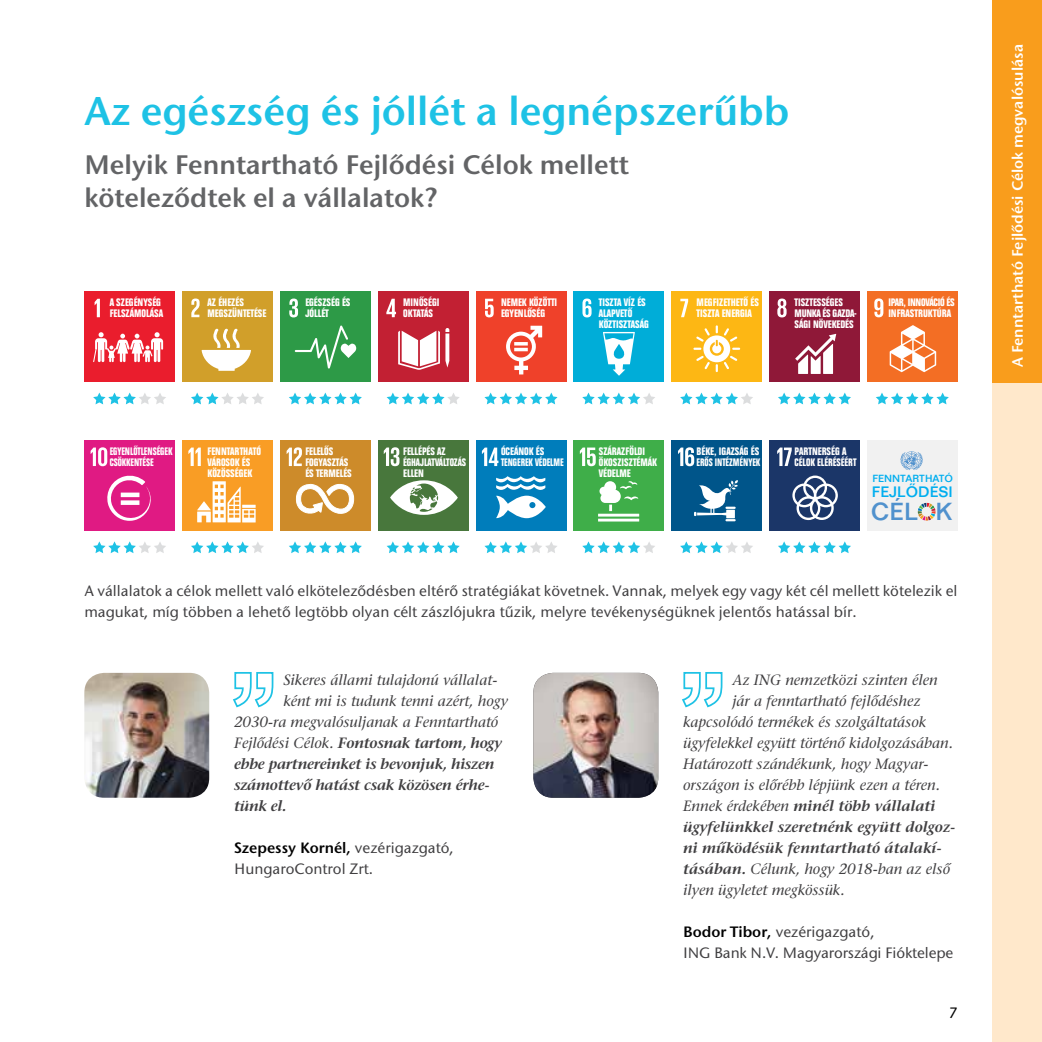
<style>
.page{position:relative;width:1042px;height:1042px;background:#fff}
.page>*{position:absolute;margin:0;border:0;box-sizing:border-box;transform-origin:0 0}
.t1{font:600 42px "Stone Sans EF";color:#1ec2e5}
.t2{font:600 28px/33.2px "Stone Sans EF";color:#636466}
.t3{font:500 25.9px "Folio TOT";color:#5091cd}
.t4{font:500 15.75px/21px "Stone Sans EF";color:#414042}
.t5{font:600 15.75px "Stone Sans EF";color:#fff}
.t6{font:500 15.75px "Folio TOT";color:#00aeef}
.t7{font:500 15.75px "Stone Sans EF";color:#000}
.t8{font:14.88px/21px "Stone Serif Italic H";color:#414042}
.t9{font:14.88px/21px "Stone Serif Semi Bold Italic H";letter-spacing:-.02em;color:#414042}
.t10{font:14.88px/21px "Stone Serif Semi Bold Italic H";color:#414042}
.t11{font:700 condensed 11.38px/10.8px "Folio TOT";color:#fff}
.t12{font:700 condensed 11.38px/10.8px "Folio TOT";color:#fff;scale:.9 1}
.t13{font:500 10.85px "Folio TOT";color:#00aeef}
.s1{font-family:"Stone Serif Italic H"}
.s2{font-weight:600;color:#000}
.s3{font-family:"Stone Serif Semi Bold Italic H"}
</style>
<div class="page">
<div style="left:992px;top:0;width:50px;height:1042px;background:#ffe8cb"></div>
<svg style="left:233px;top:672px;width:41px;height:36px"></svg>
<img style="left:84px;top:673px;width:125px;height:125px">
<svg style="left:682px;top:672px;width:41px;height:36px"></svg>
<img style="left:533px;top:673px;width:125px;height:125px">
<div style="left:84px;top:291px;width:91px;height:91px;background:#ea1d2d"></div>
<svg style="left:93px;top:332px;width:70px;height:31px"></svg>
<svg style="left:95px;top:299px;width:5px;height:18px"></svg>
<div style="left:182px;top:291px;width:91px;height:91px;background:#d19f2a"></div>
<svg style="left:202px;top:328px;width:49px;height:43px"></svg>
<svg style="left:191px;top:298px;width:9px;height:19px"></svg>
<div style="left:280px;top:291px;width:91px;height:91px;background:#2d9a47"></div>
<svg style="left:295px;top:325px;width:61px;height:43px"></svg>
<svg style="left:289px;top:298px;width:9px;height:19px"></svg>
<div style="left:671px;top:291px;width:91px;height:91px;background:#fdb714"></div>
<svg style="left:693px;top:325px;width:47px;height:47px"></svg>
<svg style="left:680px;top:299px;width:8px;height:18px"></svg>
<div style="left:769px;top:291px;width:91px;height:91px;background:#8f1838"></div>
<svg style="left:795px;top:334px;width:41px;height:40px"></svg>
<svg style="left:777px;top:298px;width:9px;height:19px"></svg>
<div style="left:867px;top:291px;width:90px;height:91px;background:#f36e24"></div>
<svg style="left:889px;top:325px;width:47px;height:47px"></svg>
<svg style="left:874px;top:298px;width:9px;height:19px"></svg>
<div style="left:378px;top:440px;width:90px;height:91px;background:#48773c"></div>
<svg style="left:390px;top:480px;width:68px;height:35px"></svg>
<svg style="left:384px;top:447px;width:15px;height:19px"></svg>
<div style="left:476px;top:440px;width:90px;height:91px;background:#007dbb"></div>
<svg style="left:496px;top:476px;width:50px;height:42px"></svg>
<svg style="left:482px;top:447px;width:16px;height:19px"></svg>
<div style="left:573px;top:440px;width:91px;height:91px;background:#3fae49"></div>
<hr style="left:598px;top:514px;width:41px;height:2px;background:#fff">
<hr style="left:598px;top:519px;width:41px;height:2px;background:#fff">
<svg style="left:599px;top:481px;width:39px;height:30px"></svg>
<svg style="left:580px;top:447px;width:16px;height:19px"></svg>
<div style="left:378px;top:291px;width:90px;height:91px;background:#c22033"></div>
<svg style="left:398px;top:328px;width:51px;height:42px"></svg>
<svg style="left:386px;top:299px;width:10px;height:18px"></svg>
<div style="left:476px;top:291px;width:90px;height:91px;background:#ef412a"></div>
<svg style="left:506px;top:326px;width:36px;height:48px"></svg>
<hr style="left:514px;top:342px;width:14px;height:3px;background:#fff">
<hr style="left:514px;top:348px;width:14px;height:3px;background:#fff">
<svg style="left:485px;top:299px;width:9px;height:18px"></svg>
<div style="left:573px;top:291px;width:91px;height:91px;background:#00add8"></div>
<svg style="left:603px;top:332px;width:32px;height:44px"></svg>
<svg style="left:582px;top:298px;width:9px;height:19px"></svg>
<div style="left:84px;top:440px;width:91px;height:91px;background:#e01a83"></div>
<svg style="left:107px;top:475px;width:44px;height:46px"></svg>
<div style="left:121px;top:492px;width:18px;height:5px;background:#fff"></div>
<svg style="left:91px;top:447px;width:16px;height:19px"></svg>
<div style="left:182px;top:440px;width:91px;height:91px;background:#f99d25"></div>
<svg style="left:197px;top:481px;width:59px;height:41px"></svg>
<svg style="left:188px;top:447px;width:13px;height:19px"></svg>
<div style="left:280px;top:440px;width:91px;height:91px;background:#cd8b2a"></div>
<svg style="left:296px;top:483px;width:58px;height:31px"></svg>
<svg style="left:287px;top:447px;width:15px;height:19px"></svg>
<div style="left:671px;top:440px;width:91px;height:91px;background:#00558a"></div>
<svg style="left:694px;top:480px;width:44px;height:41px"></svg>
<svg style="left:678px;top:447px;width:16px;height:19px"></svg>
<div style="left:769px;top:440px;width:91px;height:91px;background:#1b3668"></div>
<svg style="left:792px;top:475px;width:46px;height:45px"></svg>
<svg style="left:777px;top:447px;width:15px;height:19px"></svg>
<div style="left:867px;top:440px;width:90px;height:91px;background:#f1f1f1"></div>
<svg style="left:900px;top:451px;width:23px;height:19px"></svg>
<svg style="left:918px;top:503px;width:17px;height:17px"></svg>
<svg style="left:93px;top:392px;width:73px;height:12px"></svg>
<svg style="left:93px;top:541px;width:73px;height:12px"></svg>
<svg style="left:191px;top:392px;width:73px;height:12px"></svg>
<svg style="left:191px;top:541px;width:73px;height:12px"></svg>
<svg style="left:289px;top:392px;width:73px;height:12px"></svg>
<svg style="left:289px;top:541px;width:73px;height:12px"></svg>
<svg style="left:387px;top:392px;width:72px;height:12px"></svg>
<svg style="left:387px;top:541px;width:73px;height:12px"></svg>
<svg style="left:484px;top:392px;width:73px;height:12px"></svg>
<svg style="left:484px;top:541px;width:73px;height:12px"></svg>
<svg style="left:582px;top:392px;width:73px;height:12px"></svg>
<svg style="left:582px;top:541px;width:73px;height:12px"></svg>
<svg style="left:680px;top:392px;width:73px;height:12px"></svg>
<svg style="left:680px;top:541px;width:73px;height:12px"></svg>
<svg style="left:778px;top:392px;width:73px;height:12px"></svg>
<svg style="left:778px;top:541px;width:73px;height:12px"></svg>
<svg style="left:876px;top:392px;width:73px;height:12px"></svg>
<div style="left:992px;top:0;width:50px;height:382px;background:#f99d1c"></div>
<h1 class="t1" style="left:84px;top:86px;width:706px">Az egészség és jóllét a legnépszerűbb</h1>
<h2 class="t2" style="left:84px;top:147px;width:546px">Melyik Fenntartható Fejlődési Célok mellett köteleződtek el a vállalatok?</h2>
<p class="t11" style="left:110px;top:297px;width:55px">A SZEGÉNYSÉG<br>FELSZÁMOLÁSA</p>
<p class="t11" style="left:207px;top:297px;width:60px">AZ ÉHEZÉS<br>MEGSZÜNTETÉSE</p>
<p class="t11" style="left:305px;top:297px;width:47px">EGÉSZSÉG ÉS<br>JÓLLÉT</p>
<p class="t11" style="left:696px;top:297px;width:64px">MEGFIZETHETŐ ÉS<br>TISZTA ENERGIA</p>
<p class="t11" style="left:794px;top:297px;width:64px">TISZTESSÉGES<br>MUNKA ÉS GAZDA-<br>SÁGI NÖVEKEDÉS</p>
<p class="t11" style="left:888px;top:297px;width:68px">IPAR, INNOVÁCIÓ ÉS<br>INFRASTRUKTÚRA</p>
<p class="t11" style="left:403px;top:297px;width:38px">MINŐSÉGI<br>OKTATÁS</p>
<p class="t11" style="left:501px;top:297px;width:58px">NEMEK KÖZÖTTI<br>EGYENLŐSÉG</p>
<p class="t11" style="left:599px;top:297px;width:52px">TISZTA VÍZ ÉS<br>ALAPVETŐ<br>KÖZTISZTASÁG</p>
<p class="t12" style="left:110px;top:446px;width:71px">EGYENLŐTLENSÉGEK<br>CSÖKKENTÉSE</p>
<p class="t11" style="left:207px;top:446px;width:55px">FENNTARTHATÓ<br>VÁROSOK ÉS<br>KÖZÖSSÉGEK</p>
<p class="t11" style="left:305px;top:446px;width:48px">FELELŐS<br>FOGYASZTÁS<br>ÉS TERMELÉS</p>
<p class="t11" style="left:696px;top:446px;width:65px">BÉKE, IGAZSÁG ÉS<br>ERŐS INTÉZMÉNYEK</p>
<p class="t11" style="left:794px;top:446px;width:63px">PARTNERSÉG A<br>CÉLOK ELÉRÉSÉÉRT</p>
<p class="t11" style="left:403px;top:446px;width:65px">FELLÉPÉS AZ<br>ÉGHAJLATVÁLTOZÁS<br>ELLEN</p>
<p class="t11" style="left:501px;top:446px;width:64px">ÓCEÁNOK ÉS<br>TENGEREK VÉDELME</p>
<p class="t11" style="left:599px;top:446px;width:60px">SZÁRAZFÖLDI<br>ÖKOSZISZTÉMÁK<br>VÉDELME</p>
<p class="t13" style="left:872px;top:473px;width:82px">FENNTARTHATÓ</p>
<h3 class="t6" style="left:872px;top:482px;width:82px">FEJLŐDÉSI</h3>
<h3 class="t3" style="left:871px;top:497px;width:83px">CÉL K</h3>
<p class="t4" style="left:84px;top:580px;width:874px">A vállalatok a célok mellett való elköteleződésben eltérő stratégiákat követnek. Vannak, melyek egy vagy két cél mellett kötelezik el magukat, míg többen a lehető legtöbb olyan célt zászlójukra tűzik, melyre tevékenységüknek jelentős hatással bír.</p>
<h3 class="t8" style="left:283px;top:669px;width:215px">Sikeres állami tulajdonú vállalat-</h3>
<h3 class="t8" style="left:283px;top:690px;width:226px">ként mi is tudunk tenni azért, hogy</h3>
<h3 class="t8" style="left:234px;top:711px;width:266px">2030-ra megvalósuljanak a Fenntartható</h3>
<h3 class="t9" style="left:234px;top:732px;width:270px"><span class="s1">Fejlôdési Célok.</span> Fontosnak tartom, hogy ebbe partnereinket is bevonjuk, hiszen számottevô hatást csak közösen érhe&shy;tünk el.</h3>
<h3 class="t4" style="left:234px;top:837px;width:221px"><span class="s2">Szepessy Kornél,</span> vezérigazgató,<br>HungaroControl Zrt.</h3>
<h3 class="t8" style="left:732px;top:669px;width:207px">Az ING nemzetközi szinten élen</h3>
<h3 class="t8" style="left:732px;top:690px;width:190px">jár a fenntartható fejlôdéshez</h3>
<h3 class="t8" style="left:683px;top:711px;width:245px">kapcsolódó termékek és szolgáltatások</h3>
<h3 class="t8" style="left:683px;top:732px;width:271px">ügyfelekkel együtt történô kidolgozásában.</h3>
<h3 class="t8" style="left:683px;top:753px;width:247px">Határozott szándékunk, hogy Magyar-</h3>
<h3 class="t8" style="left:683px;top:774px;width:258px">országon is elôrébb lépjünk ezen a téren.</h3>
<h3 class="t10" style="left:683px;top:795px;width:273px"><span class="s1">Ennek érdekében</span> minél több vállalati ügyfelünkkel szeretnénk együtt dolgoz&shy;ni mûködésük fenntartható átalakí-</h3>
<h3 class="t8" style="left:683px;top:858px;width:268px"><span class="s3">tásában.</span> Célunk, hogy 2018-ban az elsô ilyen ügyletet megkössük.</h3>
<h3 class="t4" style="left:683px;top:921px;width:272px"><span class="s2">Bodor Tibor,</span> vezérigazgató,<br>ING Bank N.V. Magyarországi Fióktelepe</h3>
<h3 class="t7" style="left:949px;top:1003px;width:10px">7</h3>
<h3 class="t5" style="left:1008px;top:367px;width:324px;rotate:-90deg">A Fenntartható Fejlődési Célok megvalósulása</h3>
</div>
